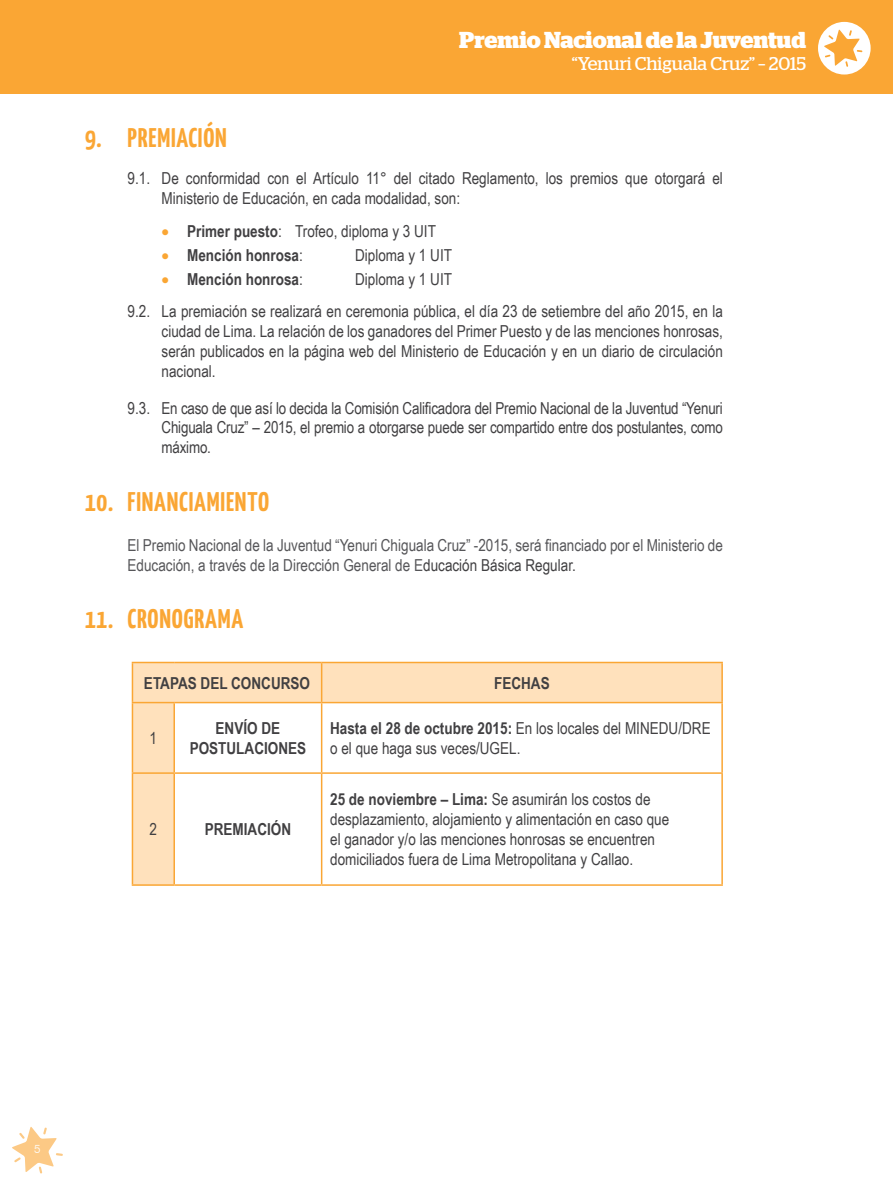
<style>
.page{position:relative;width:893px;height:1191px;background:#fff}
.page>*{position:absolute;margin:0;border:0;box-sizing:border-box;transform-origin:0 0}
.t1{font:700 27px "Yanone Kaffeesatz";letter-spacing:.03em;color:#faa634}
.t2{font:700 23.1px "Stag";letter-spacing:-.005em;color:#fff}
.t3{font:18.45px "Stag";color:#fff}
.t4{font:16.5px/19.8px "Arial Narrow";color:#414042}
.t5{font:16.5px/19.8px "Arial Narrow";color:#565659}
.t6{font:700 16.5px/19.8px "Arial Narrow";color:#414042;text-align:center}
.t7{font:300 12px "Swiss 721 BT";color:#fff}
.s1{color:#faa634}
.s2{font-weight:700}
.s3{font-weight:400}
.s4{color:#414042}
</style>
<div class="page">
<svg style="left:12px;top:1127px;width:51px;height:46px"></svg>
<div style="left:0;top:0;width:893px;height:94px;background:#faa634"></div>
<div style="left:818px;top:22px;width:53px;height:53px;background:#fff;border-radius:50%"></div>
<svg style="left:824px;top:30px;width:38px;height:37px"></svg>
<svg style="left:133px;top:663px;width:588px;height:221px"></svg>
<hr style="left:132px;top:662px;width:42px;height:1px;background:#faa634">
<hr style="left:132px;top:663px;width:1px;height:39px;background:#faa634">
<hr style="left:174px;top:662px;width:148px;height:1px;background:#faa634">
<hr style="left:322px;top:662px;width:401px;height:1px;background:#faa634">
<hr style="left:321px;top:663px;width:1px;height:39px;background:#faa634">
<hr style="left:721px;top:663px;width:2px;height:39px;background:#faa634">
<hr style="left:132px;top:702px;width:42px;height:1px;background:#faa634">
<hr style="left:132px;top:703px;width:1px;height:69px;background:#faa634">
<hr style="left:174px;top:702px;width:148px;height:1px;background:#faa634">
<hr style="left:173px;top:703px;width:2px;height:69px;background:#faa634">
<hr style="left:322px;top:702px;width:401px;height:1px;background:#faa634">
<hr style="left:321px;top:703px;width:1px;height:69px;background:#faa634">
<hr style="left:721px;top:703px;width:2px;height:69px;background:#faa634">
<hr style="left:132px;top:772px;width:42px;height:2px;background:#faa634">
<hr style="left:132px;top:774px;width:1px;height:110px;background:#faa634">
<hr style="left:174px;top:772px;width:148px;height:2px;background:#faa634">
<hr style="left:173px;top:774px;width:2px;height:110px;background:#faa634">
<hr style="left:322px;top:772px;width:401px;height:2px;background:#faa634">
<hr style="left:321px;top:774px;width:1px;height:110px;background:#faa634">
<hr style="left:721px;top:774px;width:2px;height:110px;background:#faa634">
<hr style="left:132px;top:884px;width:42px;height:1px;background:#faa634">
<hr style="left:174px;top:884px;width:148px;height:1px;background:#faa634">
<hr style="left:322px;top:884px;width:401px;height:1px;background:#faa634">
<h2 class="t2" style="left:459px;top:27px;width:348px">Premio Nacional de la Juventud</h2>
<p class="t3" style="left:572px;top:53px;width:236px">“Yenuri Chiguala Cruz” – 2015</p>
<h1 class="t1" style="left:85px;top:122px;width:143px">9. PREMIACIÓN</h1>
<p class="t4" style="left:162px;top:168px;width:563px;text-indent:-34px">9.1. De conformidad con el Artículo 11° del citado Reglamento, los premios que otorgará el<br>Ministerio de Educación, en cada modalidad, son:</p>
<p class="t4" style="left:162px;top:220px;width:276px"><span class="s1">•</span> <span class="s2">Primer puesto</span>: Trofeo, diploma y 3 UIT</p>
<p class="t6" style="left:162px;top:244px;width:143px"><span class="s1">•</span> Mención honrosa<span class="s3">:</span></p>
<p class="t4" style="left:355px;top:244px;width:98px">Diploma y 1 UIT</p>
<p class="t6" style="left:162px;top:268px;width:143px"><span class="s1">•</span> Mención honrosa<span class="s3">:</span></p>
<p class="t4" style="left:128px;top:262px;width:597px;line-height:32.5px;text-indent:227px">Diploma y 1 UIT<br>9.2. La premiación se realizará en ceremonia pública, el día 23 de setiembre del año 2015, en la</p>
<p class="t4" style="left:162px;top:321px;width:563px;text-align:justify">ciudad de Lima. La relación de los ganadores del Primer Puesto y de las menciones honrosas, serán publicados en la página web del Ministerio de Educación y en un diario de circulación nacional.</p>
<p class="t4" style="left:162px;top:397px;width:563px;text-align:justify;text-indent:-34px">9.3. En caso de que así lo decida la Comisión Calificadora del Premio Nacional de la Juventud “Yenuri Chiguala Cruz” – 2015, el premio a otorgarse puede ser compartido entre dos postulantes, como máximo.</p>
<h1 class="t1" style="left:85px;top:485px;width:186px">10. FINANCIAMIENTO</h1>
<p class="t5" style="left:128px;top:534px;width:597px">El Premio Nacional de la Juventud “Yenuri Chiguala Cruz” -2015, será financiado por el Ministerio de<br>Educación, a través de la Dirección General de E<span class="s4">ducación Básica Regular.</span></p>
<h1 class="t1" style="left:85px;top:602px;width:160px">11. CRONOGRAMA</h1>
<p class="t6" style="left:144px;top:672px;width:168px">ETAPAS DEL CONCURSO</p>
<p class="t6" style="left:494px;top:672px;width:57px">FECHAS</p>
<p class="t4" style="left:150px;top:727px;width:9px">1</p>
<p class="t6" style="left:190px;top:717px;width:118px">ENVÍO DE<br>POSTULACIONES</p>
<p class="t4" style="left:330px;top:717px;width:382px"><span class="s2">Hasta el 28 de octubre 2015:</span> En los locales del MINEDU/DRE o el que haga sus veces/UGEL.</p>
<p class="t4" style="left:150px;top:818px;width:9px">2</p>
<p class="t6" style="left:205px;top:818px;width:88px">PREMIACIÓN</p>
<p class="t4" style="left:330px;top:789px;width:341px"><span class="s2">25 de noviembre – Lima:</span> Se asumirán los costos de desplazamiento, alojamiento y alimentación en caso que el ganador y/o las menciones honrosas se encuentren domiciliados fuera de Lima Metropolitana y Callao.</p>
<p class="t7" style="left:34px;top:1141px;width:8px">5</p>
</div>
